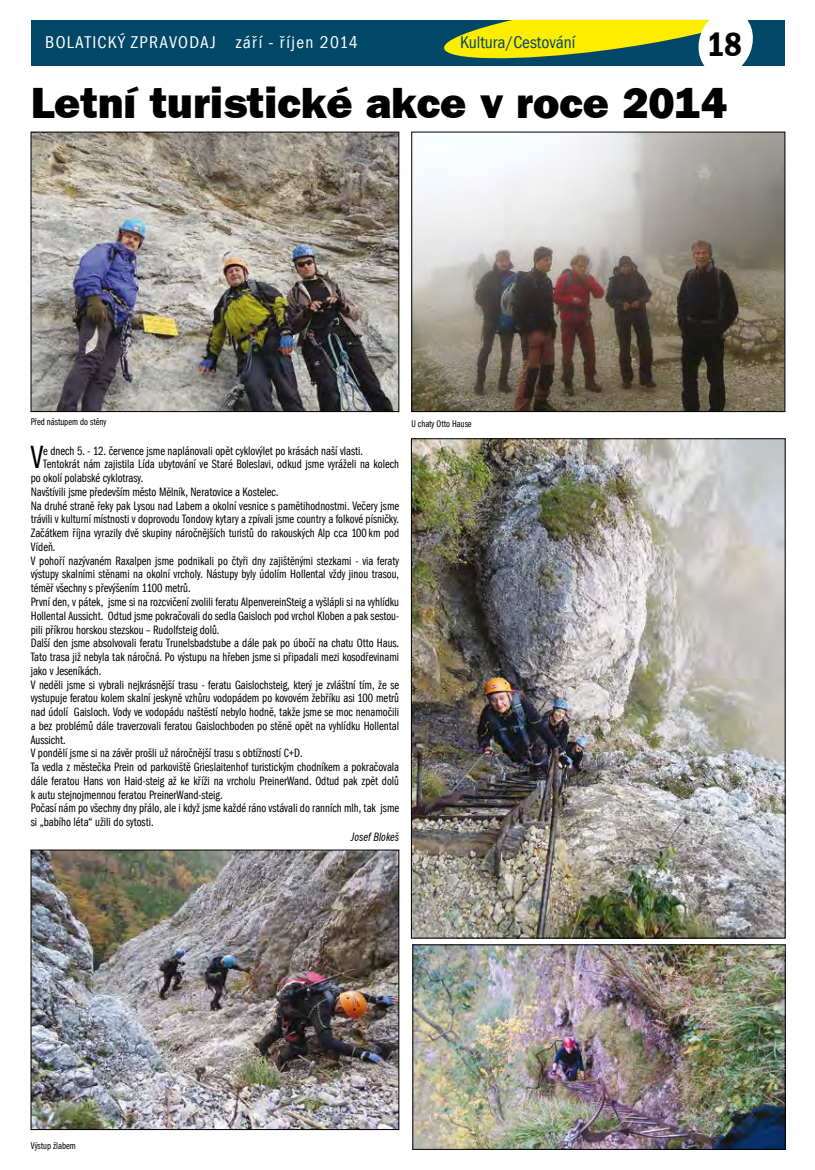
<style>
.page{position:relative;width:815px;height:1170px;background:#fff}
.page>*{position:absolute;margin:0;border:0;box-sizing:border-box;transform-origin:0 0}
.t1{font:800 43.75px "Frankfurt Gothic";color:#000}
.t2{font:600 condensed 35px "Franklin Gothic Itc TEE";color:#000}
.t3{font:extra-condensed 33.12px "Franklin Gothic Itc TEE";color:#000}
.t4{font:condensed 17.5px "Franklin Gothic Itc TEE";letter-spacing:.08em;color:#fff}
.t5{font:condensed 17.5px "Franklin Gothic Itc TEE";color:#004768}
.t6{font:extra-condensed 12.5px "Franklin Gothic Itc TEE";color:#000}
.t7{font:italic extra-condensed 12.5px "Franklin Gothic Itc TEE";color:#000}
.t8{font:extra-condensed 10px "Franklin Gothic Itc TEE";color:#000}
</style>
<div class="page">
<div style="left:31px;top:20px;width:754px;height:46px;background:#004768"></div>
<svg style="left:444px;top:19px;width:309px;height:47px"></svg>
<img style="left:33px;top:134px;width:364px;height:276px">
<div style="left:31px;top:132px;width:368px;height:280px;border:1px solid #000"></div>
<img style="left:33px;top:851px;width:364px;height:276px">
<div style="left:31px;top:849px;width:368px;height:280px;border:1px solid #000"></div>
<img style="left:413px;top:134px;width:370px;height:276px">
<div style="left:411px;top:132px;width:374px;height:280px;border:1px solid #000"></div>
<img style="left:413px;top:440px;width:370px;height:496px">
<img style="left:415px;top:946px;width:369px;height:201px">
<div style="left:413px;top:944px;width:373px;height:205px;border:1px solid #000"></div>
<h3 class="t5" style="left:460px;top:32px;width:117px">Kultura/Cestování</h3>
<h2 class="t2" style="left:706px;top:24px;width:37px">18</h2>
<h1 class="t1" style="left:31px;top:77px;width:698px">Letní turistické akce v roce 2014</h1>
<h3 class="t4" style="left:45px;top:33px;width:314px">BOLATICKÝ ZPRAVODAJ září - říjen 2014</h3>
<p class="t8" style="left:31px;top:416px;width:77px">Před nástupem do stěny</p>
<p class="t8" style="left:411px;top:418px;width:62px">U chaty Otto Hause</p>
<h3 class="t3" style="left:31px;top:439px;width:14px">V</h3>
<p class="t6" style="left:43px;top:443px;width:321px">e dnech 5. - 12. července jsme naplánovali opět cyklovýlet po krásách naší vlasti.</p>
<p class="t6" style="left:43px;top:457px;width:357px">Tentokrát nám zajistila Lída ubytování ve Staré Boleslavi, odkud jsme vyráželi na kolech</p>
<p class="t6" style="left:31px;top:471px;width:114px">po okolí polabské cyklotrasy.</p>
<p class="t6" style="left:31px;top:485px;width:249px">Navštívili jsme především město Mělník, Neratovice a Kostelec.</p>
<p class="t6" style="left:31px;top:498px;width:370px">Na druhé straně řeky pak Lysou nad Labem a okolní vesnice s pamětihodnostmi. Večery jsme</p>
<p class="t6" style="left:31px;top:512px;width:370px">trávili v kulturní místnosti v doprovodu Tondovy kytary a zpívali jsme country a folkové písničky.</p>
<p class="t6" style="left:31px;top:526px;width:370px">Začátkem října vyrazily dvě skupiny náročnějších turistů do rakouských Alp cca 100 km pod</p>
<p class="t6" style="left:31px;top:540px;width:26px">Vídeň.</p>
<p class="t6" style="left:31px;top:553px;width:370px">V pohoří nazývaném Raxalpen jsme podnikali po čtyři dny zajištěnými stezkami - via feraty</p>
<p class="t6" style="left:31px;top:567px;width:370px">výstupy skalními stěnami na okolní vrcholy. Nástupy byly údolím Hollental vždy jinou trasou,</p>
<p class="t6" style="left:31px;top:581px;width:161px">téměř všechny s převýšením 1100 metrů.</p>
<p class="t6" style="left:31px;top:595px;width:370px">První den, v pátek, jsme si na rozcvičení zvolili feratu AlpenvereinSteig a vyšlápli si na vyhlídku</p>
<p class="t6" style="left:31px;top:608px;width:370px">Hollental Aussicht. Odtud jsme pokračovali do sedla Gaisloch pod vrchol Kloben a pak sestou-</p>
<p class="t6" style="left:31px;top:622px;width:190px">pili příkrou horskou stezskou – Rudolfsteig dolů.</p>
<p class="t6" style="left:31px;top:636px;width:370px">Další den jsme absolvovali feratu Trunelsbadstube a dále pak po úbočí na chatu Otto Haus.</p>
<p class="t6" style="left:31px;top:650px;width:370px">Tato trasa již nebyla tak náročná. Po výstupu na hřeben jsme si připadali mezi kosodřevinami</p>
<p class="t6" style="left:31px;top:663px;width:72px">jako v Jeseníkách.</p>
<p class="t6" style="left:31px;top:677px;width:370px">V neděli jsme si vybrali nejkrásnější trasu - feratu Gaislochsteig, který je zvláštní tím, že se</p>
<p class="t6" style="left:31px;top:691px;width:370px">vystupuje feratou kolem skalní jeskyně vzhůru vodopádem po kovovém žebříku asi 100 metrů</p>
<p class="t6" style="left:31px;top:705px;width:370px">nad údolí Gaisloch. Vody ve vodopádu naštěstí nebylo hodně, takže jsme se moc nenamočili</p>
<p class="t6" style="left:31px;top:718px;width:370px">a bez problémů dále traverzovali feratou Gaislochboden po stěně opět na vyhlídku Hollental</p>
<p class="t6" style="left:31px;top:732px;width:36px">Aussicht.</p>
<p class="t6" style="left:31px;top:746px;width:274px">V pondělí jsme si na závěr prošli už náročnější trasu s obtížností C+D.</p>
<p class="t6" style="left:31px;top:760px;width:370px">Ta vedla z městečka Prein od parkoviště Grieslaitenhof turistickým chodníkem a pokračovala</p>
<p class="t6" style="left:31px;top:773px;width:370px">dále feratou Hans von Haid-steig až ke kříži na vrcholu PreinerWand. Odtud pak zpět dolů</p>
<p class="t6" style="left:31px;top:787px;width:193px">k autu stejnojmennou feratou PreinerWand-steig.</p>
<p class="t6" style="left:31px;top:801px;width:370px">Počasí nám po všechny dny přálo, ale i když jsme každé ráno vstávali do ranních mlh, tak jsme</p>
<p class="t6" style="left:31px;top:815px;width:124px">si „babího léta“ užili do sytosti.</p>
<p class="t7" style="left:351px;top:830px;width:50px">Josef Blokeš</p>
<p class="t8" style="left:31px;top:1140px;width:47px">Výstup žlabem</p>
</div>
